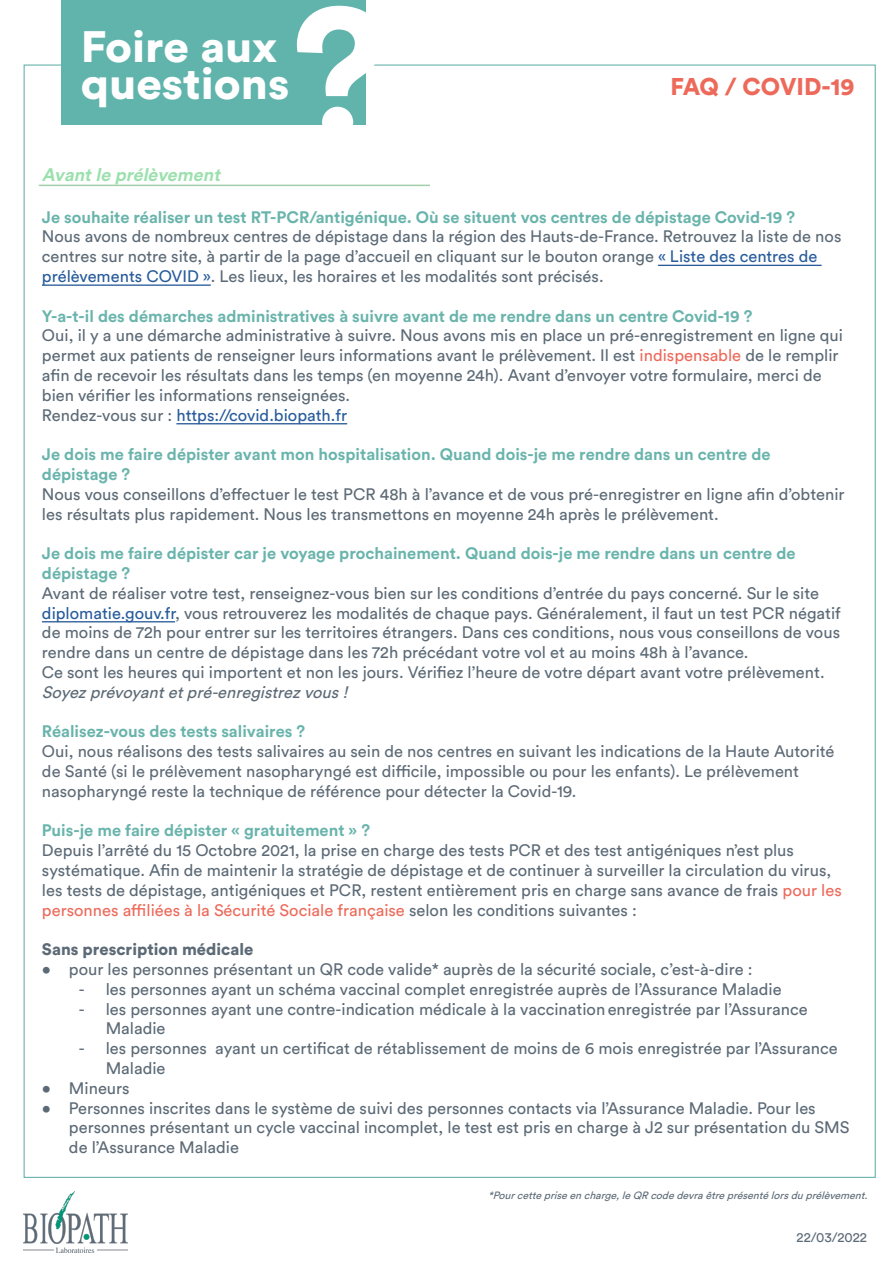
<style>
.page{position:relative;width:893px;height:1263px;background:#fff}
.page>*{position:absolute;margin:0;border:0;box-sizing:border-box;transform-origin:0 0}
.t1{font:900 180px "Circular Std";color:#fff}
.t2{font:900 43.5px/37.5px "Circular Std";color:#fff;scale:1.05 1}
.t3{font:900 24px "Circular Std";letter-spacing:-.005em;color:#ed6a5b}
.t4{font:italic 700 18px "Circular Std";color:#9be0ad}
.t5{font:16.5px/19.8px "Circular Std";color:#5c6a76}
.t6{font:700 16.5px/19.8px "Circular Std";color:#69b4ac}
.t7{font:16.5px/19.8px "Circular Std";color:#5e6b77}
.t8{font:italic 16.5px "Circular Std";color:#5c6a76}
.t9{font:900 16.5px "Circular Std";color:#5c6a76}
.t10{font:13.5px "Circular Std";color:#5c6a76}
.t11{font:italic 10.5px "Circular Std";color:#5c6a76}
.s1{color:#275b9b}
.s2{color:#ed6a5b}
</style>
<div class="page">
<div style="left:61px;top:0;width:305px;height:124px;background:#61b4ac"></div>
<hr style="left:658px;top:265px;width:164px;height:1px;background:#275b9b">
<hr style="left:42px;top:284px;width:169px;height:2px;background:#275b9b">
<hr style="left:176px;top:423px;width:171px;height:1px;background:#275b9b">
<hr style="left:42px;top:621px;width:133px;height:1px;background:#275b9b">
<hr style="left:39px;top:185px;width:391px;height:1px;background:#a1d0a9">
<img style="left:23px;top:1191px;width:104px;height:61px">
<h2 class="t2" style="left:81px;top:27px;width:200px">Foire aux questions</h2>
<h1 class="t1" style="left:291px;top:-47px;width:98px">?</h1>
<h3 class="t3" style="left:670px;top:70px;width:186px">FAQ / COVID-19</h3>
<p class="t4" style="left:42px;top:163px;width:184px">Avantle prélèvement</p>
<p class="t6" style="left:42px;top:206px;width:755px">Je souhaite réaliser un test RT-PCR/antigénique. Où se situent vos centres de dépistage Covid-19 ?</p>
<p class="t5" style="left:42px;top:226px;width:801px">Nous avons de nombreux centres de dépistage dans la région des Hauts-de-France. Retrouvez la liste de nos centres sur notre site, à partir de la page d’accueil en cliquant sur le bouton orange <span class="s1">« Liste des centres de prélèvements COVID »</span>. Les lieux, les horaires et les modalités sont précisés.</p>
<p class="t6" style="left:42px;top:305px;width:712px">Y-a-t-il des démarches administratives à suivre avant de me rendre dans un centre Covid-19 ?</p>
<p class="t5" style="left:42px;top:325px;width:802px">Oui, il y a une démarche administrative à suivre. Nous avons mis en place un pré-enregistrement en ligne qui permet aux patients de renseigner leurs informations avant le prélèvement. Il est <span class="s2">indispensable</span> de le remplir afin de recevoir les résultats dans les temps (en moyenne 24h). Avant d’envoyer votre formulaire, merci de bien vérifier les informations renseignées.<br>Rendez-vous sur : <span class="s1">https://covid.biopath.fr</span></p>
<p class="t6" style="left:42px;top:444px;width:730px">Je dois me faire dépister avant mon hospitalisation. Quand dois-je me rendre dans un centre de dépistage ?</p>
<p class="t5" style="left:42px;top:484px;width:804px">Nous vous conseillons d’effectuer le test PCR 48h à l’avance et de vous pré-enregistrer en ligne afin d’obtenir les résultats plus rapidement. Nous les transmettons en moyenne 24h après le prélèvement.</p>
<p class="t6" style="left:42px;top:543px;width:755px">Je dois me faire dépister car je voyage prochainement. Quand dois-je me rendre dans un centre de dépistage ?</p>
<p class="t5" style="left:42px;top:583px;width:800px">Avant de réaliser votre test, renseignez-vous bien sur les conditions d’entrée du pays concerné. Sur le site <span class="s1">diplomatie.gouv.fr</span>, vous retrouverez les modalités de chaque pays. Généralement, il faut un test PCR négatif de moins de 72h pour entrer sur les territoires étrangers. Dans ces conditions, nous vous conseillons de vous rendre dans un centre de dépistage dans les 72h précédant votre vol et au moins 48h à l’avance.<br>Ce sont les heures qui importent et non les jours. Vérifiez l’heure de votre départ avant votre prélèvement.</p>
<p class="t8" style="left:42px;top:682px;width:312px">Soyezprévoyantetpré-enregistrezvous!</p>
<p class="t6" style="left:42px;top:721px;width:265px">Réalisez-vous des tests salivaires ?</p>
<p class="t7" style="left:42px;top:741px;width:794px">Oui, nous réalisons des tests salivaires au sein de nos centres en suivant les indications de la Haute Autorité de Santé (si le prélèvement nasopharyngé est difficile, impossible ou pour les enfants). Le prélèvement nasopharyngé reste la technique de référence pour détecter la Covid-19.</p>
<p class="t6" style="left:42px;top:820px;width:330px">Puis-je me faire dépister « gratuitement » ?</p>
<p class="t5" style="left:42px;top:840px;width:801px">Depuis l’arrêté du 15 Octobre 2021, la prise en charge des tests PCR et des test antigéniques n’est plus systématique. Afin de maintenir la stratégie de dépistage et de continuer à surveiller la circulation du virus, les tests de dépistage, antigéniques et PCR, restent entièrement pris en charge sans avance de frais <span class="s2">pour les personnes affiliées à la Sécurité Sociale française</span> selon les conditions suivantes :</p>
<p class="t9" style="left:42px;top:938px;width:213px">Sans prescription médicale</p>
<p class="t5" style="left:42px;top:959px;width:712px">• pour les personnes présentant un QR code valide* auprès de la sécurité sociale, c’est-à-dire :</p>
<p class="t5" style="left:79px;top:979px;width:704px">- les personnes ayant un schéma vaccinal complet enregistrée auprès de l’Assurance Maladie</p>
<p class="t5" style="left:106px;top:999px;width:703px;text-indent:-27px">- les personnes ayant une contre-indication médicale à la vaccination enregistrée par l’Assurance<br>Maladie</p>
<p class="t5" style="left:106px;top:1038px;width:733px;text-indent:-27px">- les personnes ayant un certificat de rétablissement de moins de 6 mois enregistrée par l’Assurance<br>Maladie</p>
<p class="t5" style="left:42px;top:1078px;width:89px">• Mineurs</p>
<p class="t5" style="left:69px;top:1098px;width:782px;text-indent:-27px">• Personnes inscrites dans le système de suivi des personnes contacts via l’Assurance Maladie. Pour les personnes présentant un cycle vaccinal incomplet, le test est pris en charge à J2 sur présentation du SMS de l’Assurance Maladie</p>
<p class="t11" style="left:488px;top:1189px;width:384px">*Pourcettepriseencharge,leQR codedevraêtreprésentélorsduprélèvement.</p>
<p class="t10" style="left:797px;top:1229px;width:72px">22/03/2022</p>
</div>
